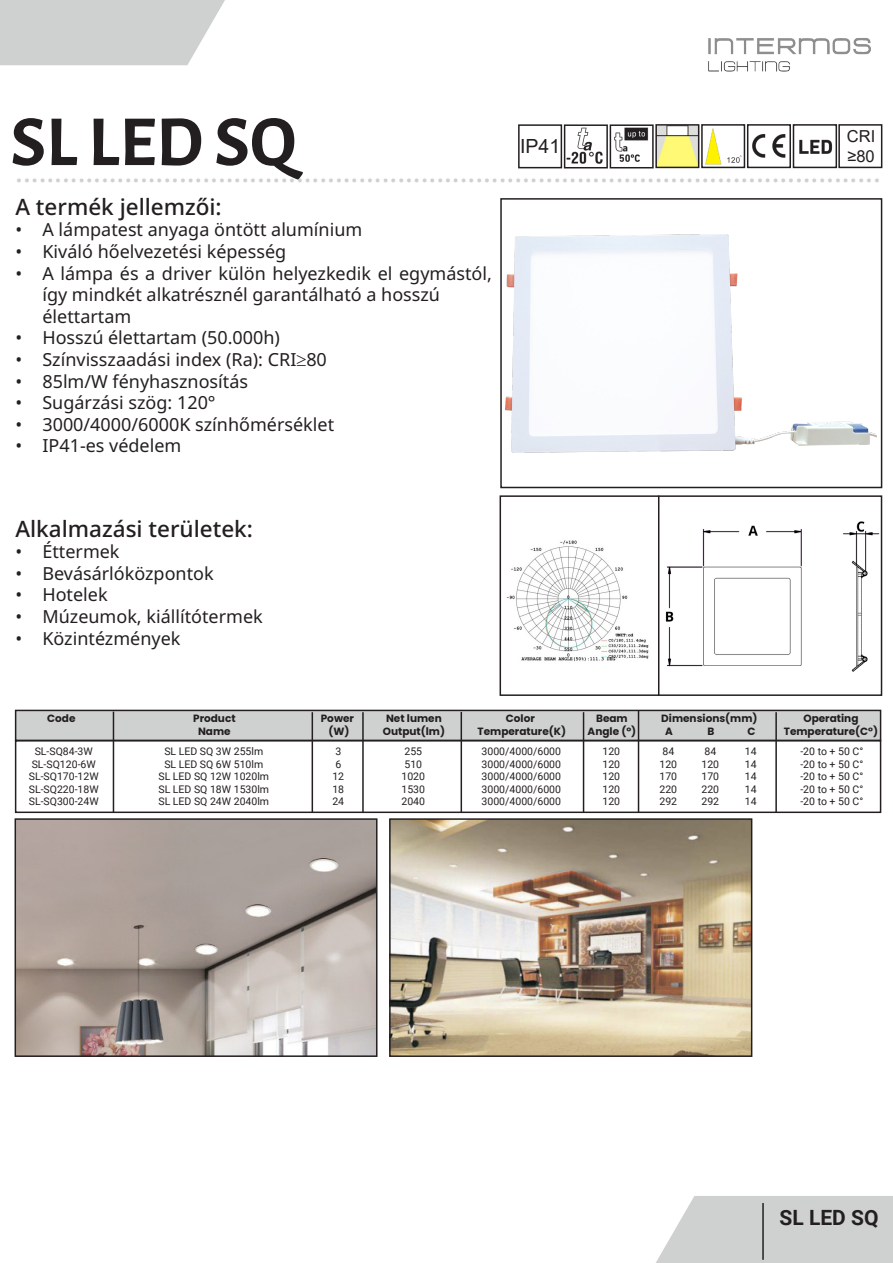
<style>
.page{position:relative;width:893px;height:1263px;background:#fff}
.page>*{position:absolute;margin:0;border:0;box-sizing:border-box;transform-origin:0 0}
.t1{font:700 72px "Alegreya Sans SC";color:#231f20}
.t2{font:34.5px "Minion Pro";color:#cfd1d0}
.t3{font:500 22.5px "Noto Sans";color:#231f20}
.t4{font:700 21px "Roboto";color:#231f20}
.t5{font:19.5px "Arial";color:#231f20}
.t6{font:18px/21.6px "Noto Sans";color:#231f20}
.t7{font:16.5px "Arial";color:#231f20}
.t8{font:10.5px "Roboto";color:#231f20}
.t9{font:700 10.5px "Poppins";color:#231f20}
</style>
<div class="page">
<svg style="left:0;top:0;width:225px;height:65px;background:#d2d4d3"></svg>
<img style="left:505px;top:234px;width:372px;height:218px">
<div style="left:500px;top:198px;width:382px;height:290px;border:2px solid #231f20"></div>
<img style="left:799px;top:139px;width:34px;height:15px">
<img style="left:752px;top:134px;width:34px;height:24px">
<div style="left:747px;top:124px;width:44px;height:44px;border:2px solid #231f20"></div>
<div style="left:793px;top:124px;width:44px;height:44px;border:2px solid #231f20"></div>
<div style="left:838px;top:124px;width:44px;height:44px;border:2px solid #231f20"></div>
<svg style="left:656px;top:1196px;width:237px;height:67px;background:#d2d4d3"></svg>
<hr style="left:762px;top:1203px;width:2px;height:57px;background:#231f20">
<img style="left:658px;top:127px;width:38px;height:38px">
<div style="left:655px;top:124px;width:44px;height:44px;border:2px solid #231f20"></div>
<img style="left:659px;top:521px;width:220px;height:156px">
<div style="left:500px;top:495px;width:382px;height:201px;border:2px solid #231f20"></div>
<div style="left:16px;top:710px;width:865px;height:30px;background:#cfd1d0"></div>
<div style="left:15px;top:710px;width:866px;height:31px;border:2px solid #231f20"></div>
<div style="left:15px;top:740px;width:866px;height:73px;border:2px solid #231f20"></div>
<hr style="left:113px;top:712px;width:1px;height:100px;background:#231f20">
<hr style="left:312px;top:712px;width:1px;height:100px;background:#231f20">
<hr style="left:362px;top:712px;width:2px;height:100px;background:#231f20">
<hr style="left:461px;top:712px;width:1px;height:100px;background:#231f20">
<hr style="left:583px;top:712px;width:1px;height:100px;background:#231f20">
<hr style="left:638px;top:710px;width:1px;height:102px;background:#231f20">
<hr style="left:775px;top:712px;width:2px;height:100px;background:#231f20">
<img style="left:18px;top:821px;width:356px;height:233px">
<div style="left:15px;top:818px;width:362px;height:239px;border:2px solid #231f20"></div>
<img style="left:392px;top:821px;width:357px;height:233px">
<div style="left:389px;top:818px;width:363px;height:239px;border:2px solid #231f20"></div>
<div style="left:701px;top:124px;width:44px;height:44px;border:2px solid #231f20"></div>
<img style="left:705px;top:128px;width:37px;height:37px">
<img style="left:567px;top:127px;width:36px;height:37px">
<div style="left:564px;top:124px;width:44px;height:44px;border:2px solid #231f20"></div>
<div style="left:610px;top:124px;width:44px;height:44px;border:2px solid #231f20"></div>
<img style="left:612px;top:127px;width:37px;height:38px">
<div style="left:518px;top:124px;width:44px;height:44px;border:2px solid #231f20"></div>
<img style="left:506px;top:540px;width:143px;height:122px">
<hr style="left:658px;top:496px;width:1px;height:200px;background:#231f20">
<img style="left:708px;top:38px;width:163px;height:34px">
<p class="t1" style="left:10px;top:89px;width:288px">SL LED SQ</p>
<p class="t7" style="left:847px;top:125px;width:30px">CRI</p>
<p class="t7" style="left:847px;top:145px;width:29px">≥80</p>
<p class="t5" style="left:520px;top:133px;width:42px">IP41</p>
<p class="t2" style="left:15px;top:148px;width:867px">...............................................................................................................</p>
<p class="t3" style="left:15px;top:194px;width:208px">A termék jellemzői:</p>
<p class="t6" style="left:15px;top:219px;width:348px">• A lámpatest anyaga öntött alumínium</p>
<p class="t6" style="left:15px;top:241px;width:272px">• Kiváló hőelvezetési képesség</p>
<p class="t6" style="left:42px;top:263px;width:451px;text-indent:-27px">• A lámpa és a driver külön helyezkedik el egymástól, így mindkét alkatrésznél garantálható a hosszú élettartam</p>
<p class="t6" style="left:15px;top:327px;width:266px">• Hosszú élettartam (50.000h)</p>
<p class="t6" style="left:15px;top:349px;width:313px">• Színvisszaadási index (Ra): CRI≥80</p>
<p class="t6" style="left:15px;top:371px;width:234px">• 85lm/W fényhasznosítás</p>
<p class="t6" style="left:15px;top:392px;width:202px">• Sugárzási szög: 120°</p>
<p class="t6" style="left:15px;top:414px;width:320px">• 3000/4000/6000K színhőmérséklet</p>
<p class="t6" style="left:15px;top:435px;width:167px">• IP41-es védelem</p>
<p class="t3" style="left:15px;top:516px;width:239px">Alkalmazási területek:</p>
<p class="t6" style="left:15px;top:541px;width:106px">• Éttermek</p>
<p class="t6" style="left:15px;top:563px;width:200px">• Bevásárlóközpontok</p>
<p class="t6" style="left:15px;top:584px;width:94px">• Hotelek</p>
<p class="t6" style="left:15px;top:606px;width:249px">• Múzeumok, kiállítótermek</p>
<p class="t6" style="left:15px;top:627px;width:167px">• Közintézmények</p>
<p class="t9" style="left:47px;top:712px;width:30px">Code</p>
<p class="t9" style="left:193px;top:712px;width:44px">Product</p>
<p class="t9" style="left:321px;top:712px;width:35px">Power</p>
<p class="t9" style="left:386px;top:712px;width:57px">Net lumen</p>
<p class="t9" style="left:506px;top:712px;width:30px">Color</p>
<p class="t9" style="left:596px;top:712px;width:33px">Beam</p>
<p class="t9" style="left:661px;top:712px;width:98px">Dimensions(mm)</p>
<p class="t9" style="left:803px;top:712px;width:57px">Operating</p>
<p class="t9" style="left:198px;top:725px;width:34px">Name</p>
<p class="t9" style="left:328px;top:725px;width:23px">(W)</p>
<p class="t9" style="left:383px;top:725px;width:64px">Output(lm)</p>
<p class="t9" style="left:478px;top:725px;width:90px">Temperature(K)</p>
<p class="t9" style="left:588px;top:725px;width:50px">Angle (°)</p>
<p class="t9" style="left:665px;top:725px;width:9px">A</p>
<p class="t9" style="left:707px;top:725px;width:8px">B</p>
<p class="t9" style="left:747px;top:725px;width:10px">C</p>
<p class="t9" style="left:784px;top:725px;width:96px">Temperature(C°)</p>
<p class="t8" style="left:35px;top:744px;width:60px">SL-SQ84-3W</p>
<p class="t8" style="left:164px;top:744px;width:100px">SL LED SQ 3W 255lm</p>
<p class="t8" style="left:335px;top:744px;width:7px">3</p>
<p class="t8" style="left:404px;top:744px;width:19px">255</p>
<p class="t8" style="left:482px;top:744px;width:81px">3000/4000/6000</p>
<p class="t8" style="left:602px;top:744px;width:19px">120</p>
<p class="t8" style="left:662px;top:744px;width:13px">84</p>
<p class="t8" style="left:704px;top:744px;width:13px">84</p>
<p class="t8" style="left:745px;top:744px;width:13px">14</p>
<p class="t8" style="left:800px;top:744px;width:64px">-20 to + 50 C°</p>
<p class="t8" style="left:32px;top:756px;width:66px">SL-SQ120-6W</p>
<p class="t8" style="left:164px;top:756px;width:100px">SL LED SQ 6W 510lm</p>
<p class="t8" style="left:335px;top:756px;width:7px">6</p>
<p class="t8" style="left:404px;top:756px;width:19px">510</p>
<p class="t8" style="left:482px;top:756px;width:81px">3000/4000/6000</p>
<p class="t8" style="left:602px;top:756px;width:19px">120</p>
<p class="t8" style="left:659px;top:756px;width:19px">120</p>
<p class="t8" style="left:701px;top:756px;width:19px">120</p>
<p class="t8" style="left:745px;top:756px;width:13px">14</p>
<p class="t8" style="left:800px;top:756px;width:64px">-20 to + 50 C°</p>
<p class="t8" style="left:29px;top:769px;width:71px">SL-SQ170-12W</p>
<p class="t8" style="left:158px;top:769px;width:112px">SL LED SQ 12W 1020lm</p>
<p class="t8" style="left:332px;top:769px;width:13px">12</p>
<p class="t8" style="left:401px;top:769px;width:25px">1020</p>
<p class="t8" style="left:482px;top:769px;width:81px">3000/4000/6000</p>
<p class="t8" style="left:602px;top:769px;width:19px">120</p>
<p class="t8" style="left:659px;top:769px;width:19px">170</p>
<p class="t8" style="left:701px;top:769px;width:19px">170</p>
<p class="t8" style="left:745px;top:769px;width:13px">14</p>
<p class="t8" style="left:800px;top:769px;width:64px">-20 to + 50 C°</p>
<p class="t8" style="left:29px;top:782px;width:71px">SL-SQ220-18W</p>
<p class="t8" style="left:158px;top:782px;width:112px">SL LED SQ 18W 1530lm</p>
<p class="t8" style="left:332px;top:782px;width:13px">18</p>
<p class="t8" style="left:401px;top:782px;width:25px">1530</p>
<p class="t8" style="left:482px;top:782px;width:81px">3000/4000/6000</p>
<p class="t8" style="left:602px;top:782px;width:19px">120</p>
<p class="t8" style="left:659px;top:782px;width:19px">220</p>
<p class="t8" style="left:701px;top:782px;width:19px">220</p>
<p class="t8" style="left:745px;top:782px;width:13px">14</p>
<p class="t8" style="left:800px;top:782px;width:64px">-20 to + 50 C°</p>
<p class="t8" style="left:29px;top:794px;width:71px">SL-SQ300-24W</p>
<p class="t8" style="left:158px;top:794px;width:112px">SL LED SQ 24W 2040lm</p>
<p class="t8" style="left:332px;top:794px;width:13px">24</p>
<p class="t8" style="left:401px;top:794px;width:25px">2040</p>
<p class="t8" style="left:482px;top:794px;width:81px">3000/4000/6000</p>
<p class="t8" style="left:602px;top:794px;width:19px">120</p>
<p class="t8" style="left:659px;top:794px;width:19px">292</p>
<p class="t8" style="left:701px;top:794px;width:19px">292</p>
<p class="t8" style="left:745px;top:794px;width:13px">14</p>
<p class="t8" style="left:800px;top:794px;width:64px">-20 to + 50 C°</p>
<p class="t4" style="left:779px;top:1203px;width:101px">SL LED SQ</p>
</div>
